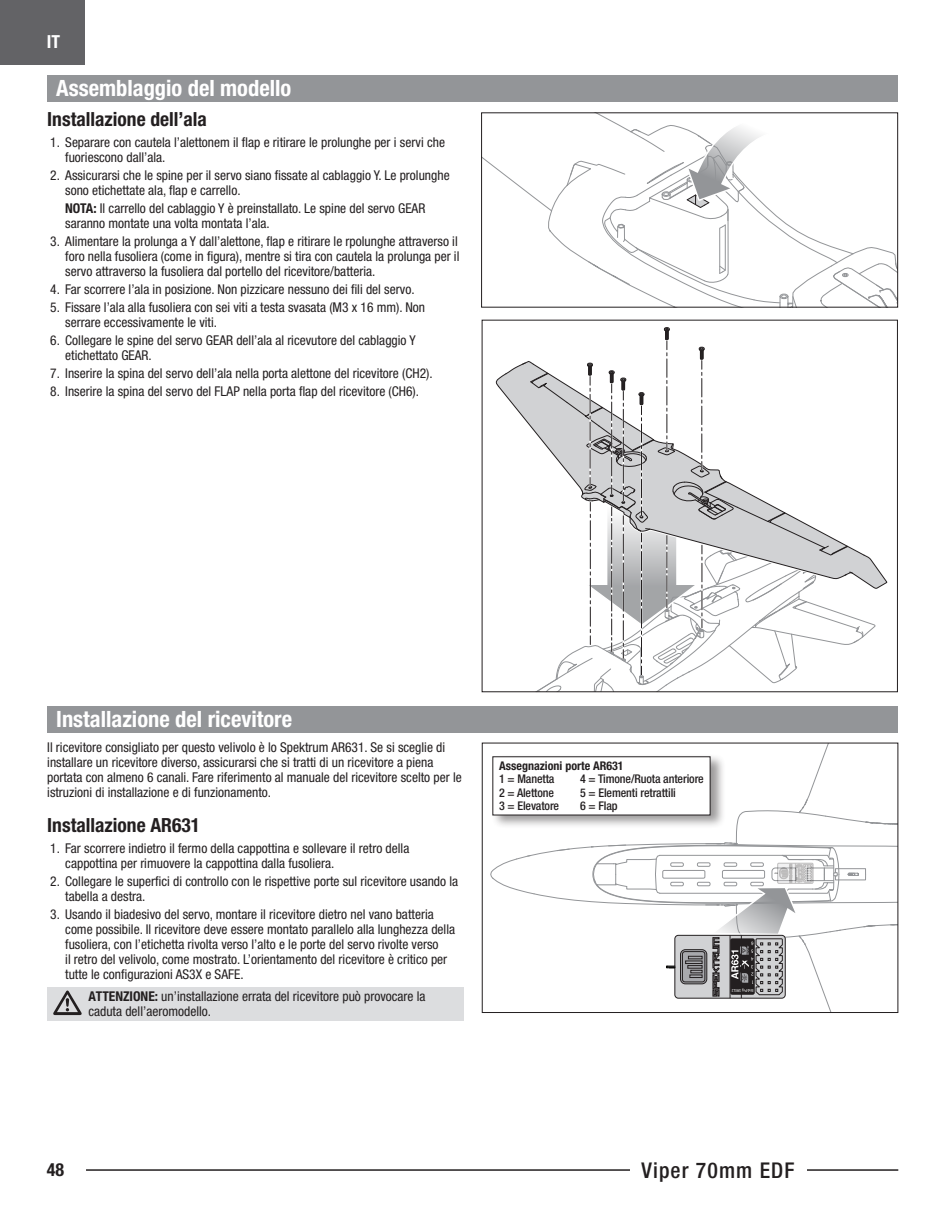
<style>
.page{position:relative;width:945px;height:1215px;background:#fff}
.page>*{position:absolute;margin:0;border:0;box-sizing:border-box;transform-origin:0 0}
.EFL_Main_Header{font:700 condensed 22.5px "Helvetica Neue LT Std";color:#fff}
.t1{font:500 condensed 21.75px "Helvetica Neue LT Std";letter-spacing:.05em;color:#231f20}
.o__Sub-header{font:700 condensed 19.5px "Helvetica Neue LT Std";color:#231f20}
.t2{font:700 condensed 18px "Helvetica Neue LT Std";color:#fff}
.t3{font:700 condensed 18px "Helvetica Neue LT Std";color:#231f20}
.EFL_Body_Text{font:condensed 13.5px/15px "Helvetica Neue LT Std";color:#231f20}
.o__Numbered_Steps{font:condensed 13.5px/15px "Helvetica Neue LT Std";color:#231f20}
.EFL_Cautions_and_War{font:condensed 13.5px/15px "Helvetica Neue LT Std";color:#231f20}
.EFL_Body_Text-2{font:500 condensed 12px "Helvetica Neue LT Std";letter-spacing:-.01em;color:#231f20}
.EFL_Sub-header{font:700 condensed 12px "Helvetica Neue LT Std";color:#231f20}
.s1{font-weight:700}
</style>
<div class="page">
<div style="left:0;top:0;width:85px;height:64px;background:#636366"></div>
<hr style="left:86px;top:1169px;width:812px;height:2px;background:#231f20">
<div style="left:630px;top:1161px;width:176px;height:18px;background:#fff"></div>
<div style="left:47px;top:706px;width:851px;height:28px;background:#939598"></div>
<div style="left:47px;top:75px;width:851px;height:27px;background:#939598"></div>
<svg style="left:483px;top:113px;width:416px;height:194px"></svg>
<div style="left:481px;top:112px;width:417px;height:196px;border:1px solid #231f20"></div>
<svg style="left:496px;top:327px;width:392px;height:366px"></svg>
<div style="left:47px;top:987px;width:417px;height:34px;background:#dcdddf"></div>
<svg style="left:53px;top:991px;width:29px;height:24px"></svg>
<svg style="left:490px;top:745px;width:406px;height:266px"></svg>
<div style="left:482px;top:743px;width:416px;height:270px;border:1px solid #231f20"></div>
<div style="left:492px;top:753px;width:234px;height:75px;background:#231f20;opacity:.45"></div>
<div style="left:493px;top:757px;width:217px;height:58px;background:#fff"></div>
<div style="left:492px;top:756px;width:218px;height:59px;border:1px solid #231f20"></div>
<h3 class="t2" style="left:47px;top:31px;width:15px">IT</h3>
<p class="EFL_Main_Header" style="left:56px;top:74px;width:237px">Assemblaggio del modello</p>
<p class="o__Sub-header" style="left:47px;top:108px;width:161px">Installazione dell’ala</p>
<p class="EFL_Body_Text" style="left:65px;top:135px;width:381px;text-indent:-15px">1. Separare con cautela l’alettonem il flap e ritirare le prolunghe per i servi che fuoriescono dall’ala.</p>
<p class="EFL_Body_Text" style="left:65px;top:168px;width:386px;text-indent:-15px">2. Assicurarsi che le spine per il servo siano fissate al cablaggio Y. Le prolunghe sono etichettate ala, flap e carrello.</p>
<p class="o__Numbered_Steps" style="left:65px;top:201px;width:362px"><span class="s1">NOTA:</span> Il carrello del cablaggio Y è preinstallato. Le spine del servo GEAR saranno montate una volta montata l’ala.</p>
<p class="EFL_Body_Text" style="left:65px;top:234px;width:396px;text-indent:-15px">3. Alimentare la prolunga a Y dall’alettone, flap e ritirare le rpolunghe attraverso il foro nella fusoliera (come in figura), mentre si tira con cautela la prolunga per il servo attraverso la fusoliera dal portello del ricevitore/batteria.</p>
<p class="EFL_Body_Text" style="left:50px;top:282px;width:366px">4. Far scorrere l’ala in posizione. Non pizzicare nessuno dei fili del servo.</p>
<p class="EFL_Body_Text" style="left:65px;top:300px;width:361px;text-indent:-15px">5. Fissare l’ala alla fusoliera con sei viti a testa svasata (M3 x 16 mm). Non serrare eccessivamente le viti.</p>
<p class="EFL_Body_Text" style="left:65px;top:333px;width:352px;text-indent:-15px">6. Collegare le spine del servo GEAR dell’ala al ricevutore del cablaggio Y etichettato GEAR.</p>
<p class="EFL_Body_Text" style="left:50px;top:366px;width:384px">7. Inserire la spina del servo dell’ala nella porta alettone del ricevitore (CH2).</p>
<p class="EFL_Body_Text" style="left:50px;top:384px;width:370px">8. Inserire la spina del servo del FLAP nella porta flap del ricevitore (CH6).</p>
<p class="EFL_Main_Header" style="left:56px;top:705px;width:237px">Installazione del ricevitore</p>
<p class="EFL_Body_Text" style="left:47px;top:740px;width:416px">Il ricevitore consigliato per questo velivolo è lo Spektrum AR631. Se si sceglie di installare un ricevitore diverso, assicurarsi che si tratti di un ricevitore a piena portata con almeno 6 canali. Fare riferimento al manuale del ricevitore scelto per le istruzioni di installazione e di funzionamento.</p>
<p class="o__Sub-header" style="left:47px;top:813px;width:154px">Installazione AR631</p>
<p class="EFL_Body_Text" style="left:65px;top:840px;width:346px;text-indent:-15px">1. Far scorrere indietro il fermo della cappottina e sollevare il retro della cappottina per rimuovere la cappottina dalla fusoliera.</p>
<p class="EFL_Body_Text" style="left:65px;top:873px;width:394px;text-indent:-15px">2. Collegare le superfici di controllo con le rispettive porte sul ricevitore usando la tabella a destra.</p>
<p class="EFL_Body_Text" style="left:65px;top:906px;width:391px;text-indent:-15px">3. Usando il biadesivo del servo, montare il ricevitore dietro nel vano batteria come possibile. Il ricevitore deve essere montato parallelo alla lunghezza della fusoliera, con l’etichetta rivolta verso l’alto e le porte del servo rivolte verso<br>il retro del velivolo, come mostrato. L’orientamento del ricevitore è critico per tutte le configurazioni AS3X e SAFE.</p>
<p class="EFL_Cautions_and_War" style="left:88px;top:989px;width:339px"><span class="s1">ATTENZIONE:</span> un’installazione errata del ricevitore può provocare la caduta dell’aeromodello.</p>
<p class="EFL_Sub-header" style="left:499px;top:758px;width:126px">Assegnazioni porte AR631</p>
<p class="EFL_Body_Text-2" style="left:499px;top:772px;width:57px">1 = Manetta</p>
<p class="EFL_Body_Text-2" style="left:580px;top:772px;width:125px">4 = Timone/Ruota anteriore</p>
<p class="EFL_Body_Text-2" style="left:499px;top:786px;width:56px">2 = Alettone</p>
<p class="EFL_Body_Text-2" style="left:580px;top:786px;width:97px">5 = Elementi retrattili</p>
<p class="EFL_Body_Text-2" style="left:499px;top:799px;width:61px">3 = Elevatore</p>
<p class="EFL_Body_Text-2" style="left:580px;top:799px;width:39px">6 = Flap</p>
<h3 class="t3" style="left:47px;top:1159px;width:19px">48</h3>
<h2 class="t1" style="left:642px;top:1157px;width:154px">Viper 70mm EDF</h2>
</div>
